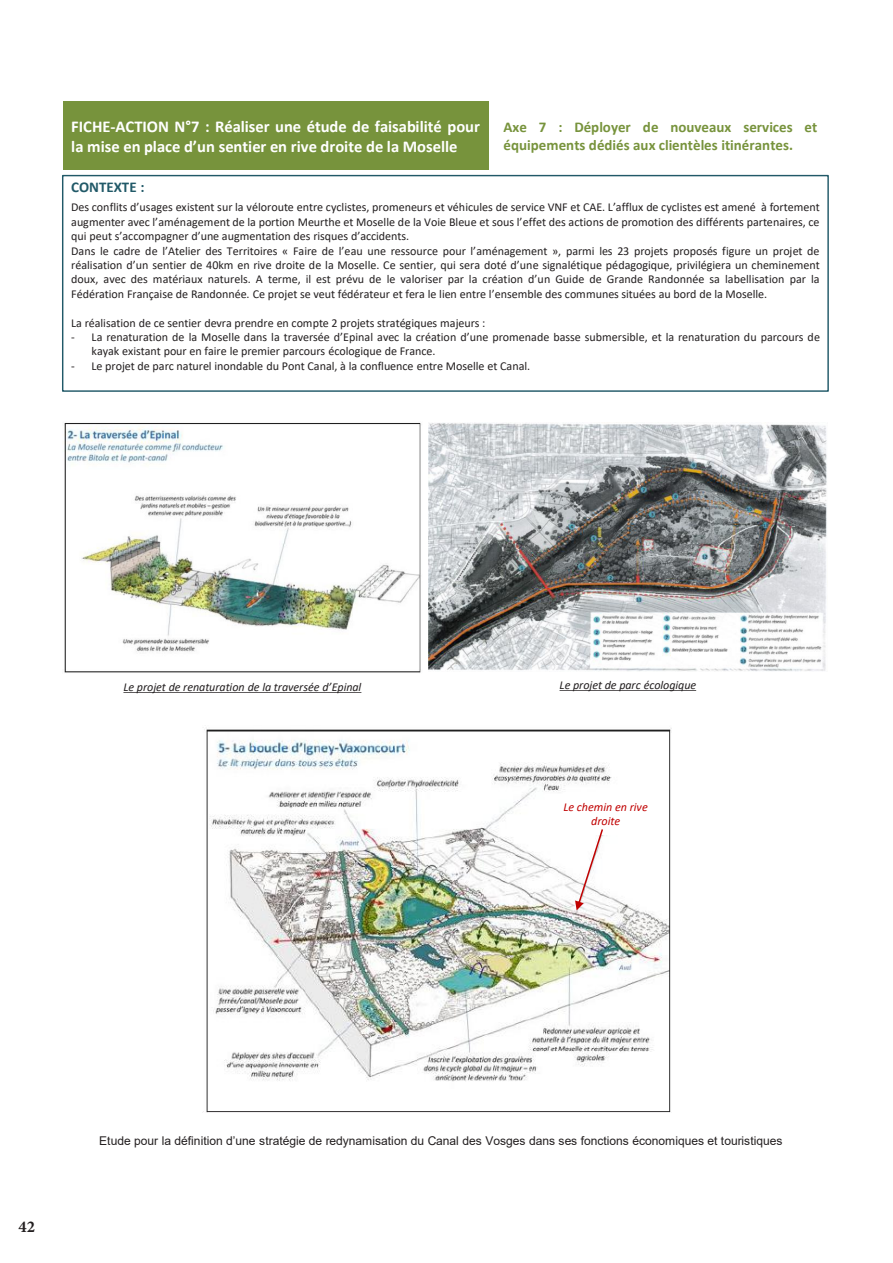
<style>
.page{position:relative;width:893px;height:1263px;background:#fff}
.page>*{position:absolute;margin:0;border:0;box-sizing:border-box;transform-origin:0 0}
.t1{font:700 16.5px/19.8px "Calibri";color:#fff}
.t2{font:700 16.5px "Minion Pro";color:#231f20}
.t3{font:700 15px/18px "Calibri";color:#77933c}
.t4{font:700 15px "Calibri";color:#215968}
.t5{font:12.15px "Calibri";letter-spacing:-.005em;color:#231f20}
.t6{font:italic 12.15px "Calibri";letter-spacing:-.01em;color:#c00000}
.t7{font:12px/14.4px "Calibri";letter-spacing:-.005em;color:#231f20}
.t8{font:12px "Arial";letter-spacing:-.005em;color:#231f20}
.t9{font:italic 12px "Calibri";letter-spacing:-.005em;color:#231f20}
.t10{font:italic 12px "Calibri";color:#c00000}
</style>
<div class="page">
<div style="left:63px;top:102px;width:425px;height:68px;background:#77933c"></div>
<div style="left:62px;top:175px;width:767px;height:217px;border:1px solid #215968"></div>
<img style="left:64px;top:423px;width:357px;height:250px">
<img style="left:203px;top:728px;width:468px;height:384px">
<img style="left:428px;top:423px;width:399px;height:248px">
<svg style="left:559px;top:690px;width:137px;height:1px"></svg>
<svg style="left:123px;top:692px;width:238px;height:1px"></svg>
<div style="left:545px;top:794px;width:121px;height:40px;background:#fff"></div>
<svg style="left:575px;top:829px;width:28px;height:81px"></svg>
<p class="t1" style="left:71px;top:116px;width:410px">FICHE-ACTION N°7 : Réaliser une étude de faisabilité pour la mise en place d’un sentier en rive droite de la Moselle</p>
<p class="t4" style="left:71px;top:176px;width:75px">CONTEXTE :</p>
<p class="t7" style="left:71px;top:200px;width:750px">Des conflits d’usages existent sur la véloroute entre cyclistes, promeneurs et véhicules de service VNF et CAE. L’afflux de cyclistes est amené à fortement augmenter avec l’aménagement de la portion Meurthe et Moselle de la Voie Bleue et sous l’effet des actions de promotion des différents partenaires, ce qui peut s’accompagner d’une augmentation des risques d’accidents.<br>Dans le cadre de l’Atelier des Territoires « Faire de l’eau une ressource pour l’aménagement », parmi les 23 projets proposés figure un projet de réalisation d’un sentier de 40km en rive droite de la Moselle. Ce sentier, qui sera doté d’une signalétique pédagogique, privilégiera un cheminement doux, avec des matériaux naturels. A terme, il est prévu de le valoriser par la création d’un Guide de Grande Randonnée sa labellisation par la Fédération Française de Randonnée. Ce projet se veut fédérateur et fera le lien entre l’ensemble des communes situées au bord de la Moselle.</p>
<p class="t7" style="left:71px;top:315px;width:416px">La réalisation de ce sentier devra prendre en compte 2 projets stratégiques majeurs :</p>
<p class="t7" style="left:92px;top:329px;width:730px;text-indent:-20px">- La renaturation de la Moselle dans la traversée d’Epinal avec la création d’une promenade basse submersible, et la renaturation du parcours de kayak existant pour en faire le premier parcours écologique de France.</p>
<p class="t5" style="left:71px;top:357px;width:460px">- Le projet de parc naturel inondable du Pont Canal, à la confluence entre Moselle et Canal.</p>
<p class="t3" style="left:504px;top:118px;width:315px">Axe 7 : Déployer de nouveaux services et équipements dédiés aux clientèles itinérantes.</p>
<p class="t9" style="left:123px;top:678px;width:239px">Le projet de renaturation de la traversée d’Epinal</p>
<p class="t9" style="left:560px;top:676px;width:138px">Le projet de parc écologique</p>
<p class="t10" style="left:563px;top:799px;width:86px">Le chemin en rive</p>
<p class="t6" style="left:591px;top:813px;width:30px">droite</p>
<h1 class="t2" style="left:18px;top:1215px;width:18px">42</h1>
<p class="t8" style="left:99px;top:1132px;width:685px">Etude pour la définition d’une stratégie de redynamisation du Canal des Vosges dans ses fonctions économiques et touristiques</p>
</div>
